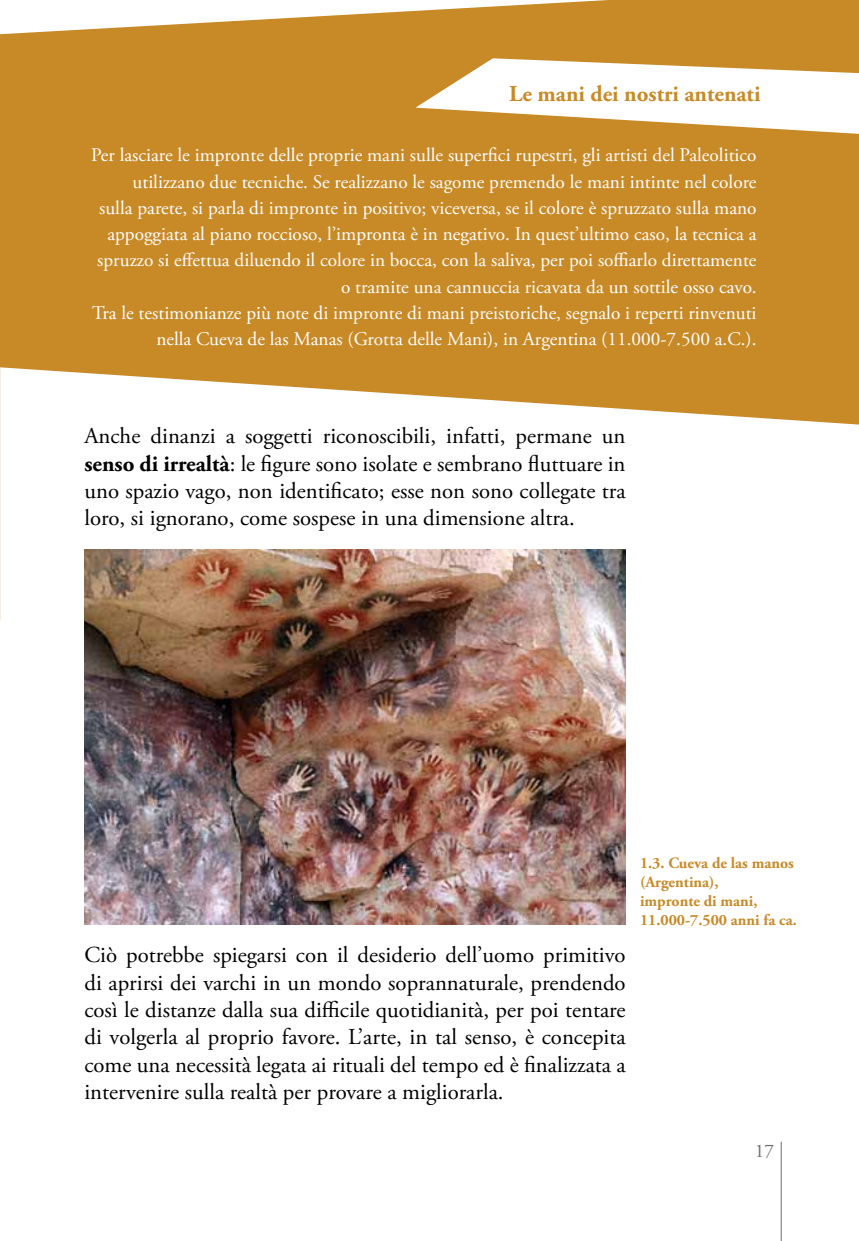
<style>
.page{position:relative;width:859px;height:1241px;background:#fff}
.page>*{position:absolute;margin:0;border:0;box-sizing:border-box;transform-origin:0 0}
.t1{font:22.75px/27.3px "Adobe Garamond Pro";color:#000;text-align:justify}
.t2{font:700 22.75px "Adobe Garamond Pro";color:#c88a27}
.t3{font:19.25px/26.2px "Adobe Garamond Pro";color:#fff;text-align:right}
.t4{font:19.25px "Adobe Garamond Pro";color:#6d6e71}
.t5{font:700 15.75px/18.9px "Adobe Garamond Pro";color:#c88a27}
.s1{font-weight:700}
</style>
<div class="page">
<hr style="left:780px;top:1141px;width:1px;height:99px;background:#6d6e71">
<svg style="left:0;top:0;width:858px;height:620px;fill:#c88a27"></svg>
<svg style="left:415px;top:50px;width:443px;height:84px"></svg>
<img style="left:84px;top:549px;width:541px;height:375px">
<p class="t2" style="left:509px;top:80px;width:253px">Le mani dei nostri antenati</p>
<p class="t3" style="left:91px;top:143px;width:666px">Per lasciare le impronte delle proprie mani sulle superfici rupestri, gli artisti del Paleolitico utilizzano due tecniche. Se realizzano le sagome premendo le mani intinte nel colore<br>sulla parete, si parla di impronte in positivo; viceversa, se il colore è spruzzato sulla mano appoggiata al piano roccioso, l’impronta è in negativo. In quest’ultimo caso, la tecnica a spruzzo si effettua diluendo il colore in bocca, con la saliva, per poi soffiarlo direttamente o tramite una cannuccia ricavata da un sottile osso cavo.<br>Tra le testimonianze più note di impronte di mani preistoriche, segnalo i reperti rinvenuti nella Cueva de las Manas (Grotta delle Mani), in Argentina (11.000-7.500 a.C.).</p>
<p class="t1" style="left:84px;top:423px;width:542px">Anche dinanzi a soggetti riconoscibili, infatti, permane un <span class="s1">senso di irrealtà</span>: le figure sono isolate e sembrano fluttuare in uno spazio vago, non identificato; esse non sono collegate tra loro, si ignorano, come sospese in una dimensione altra.</p>
<p class="t1" style="left:84px;top:942px;width:542px">Ciò potrebbe spiegarsi con il desiderio dell’uomo primitivo di aprirsi dei varchi in un mondo soprannaturale, prendendo così le distanze dalla sua difficile quotidianità, per poi tentare di volgerla al proprio favore. L’arte, in tal senso, è concepita come una necessità legata ai rituali del tempo ed è finalizzata a intervenire sulla realtà per provare a migliorarla.</p>
<p class="t5" style="left:639px;top:853px;width:158px">1.3. Cueva de las manos (Argentina),<br>impronte di mani,<br>11.000-7.500 anni fa ca.</p>
<p class="t4" style="left:754px;top:1138px;width:21px">17</p>
</div>
